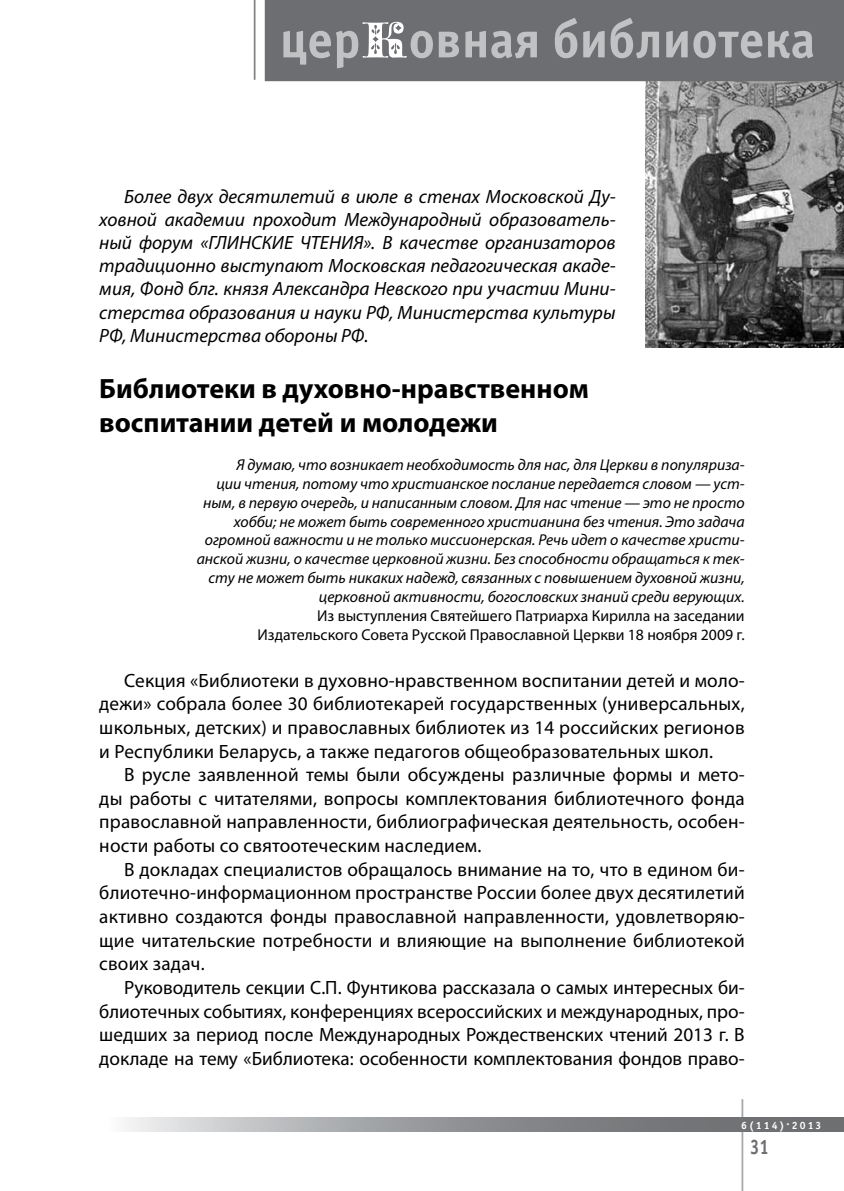
<style>
.page{position:relative;width:844px;height:1191px;background:#fff}
.page>*{position:absolute;margin:0;border:0;box-sizing:border-box;transform-origin:0 0}
.t1{font:700 51.98px "Officina Sans C";color:#c0c2c4}
.t2{font:700 28px/33.6px "Myriad Pro";color:#000}
.t3{font:700 21px "Officina Sans C";color:#6d6e71;scale:.8 1}
.t4{font:19.25px/23.6px "Myriad Pro";letter-spacing:.01em;color:#000;text-align:justify}
.t5{font:italic 19.25px/23.1px "Myriad Pro";color:#000;text-align:justify}
.t6{font:italic 15.75px/18.9px "Myriad Pro";color:#000;text-align:right}
.t7{font:15.75px/18.9px "Myriad Pro";color:#000;text-align:right}
.t8{font:700 10.5px "Officina Sans C";letter-spacing:.2em;color:#fff}
.s1{font-family:"Sapphire";font-weight:400;color:#fff}
</style>
<div class="page">
<hr style="left:741px;top:1099px;width:2px;height:92px;background:#a3a5a8">
<svg style="left:127px;top:1117px;width:716px;height:14px;background:#97999b"></svg>
<hr style="left:254px;top:0;width:1px;height:80px;background:#808285">
<img style="left:645px;top:81px;width:198px;height:267px">
<div style="left:265px;top:0;width:578px;height:81px;background:#6d6e71"></div>
<h1 class="t1" style="left:280px;top:10px;width:537px">цер<span class="s1">к</span>овная библиотека</h1>
<p class="t5" style="left:99px;top:185px;width:517px;text-indent:25px">Более двух десятилетий в июле в стенах Московской Ду&shy;ховной академии проходит Международный образователь&shy;ный форум «ГЛИНСКИЕ ЧТЕНИЯ». В качестве организаторов традиционно выступают Московская педагогическая акаде&shy;мия, Фонд блг. князя Александра Невского при участии Мини&shy;стерства образования и науки РФ, Министерства культуры РФ, Министерства обороны РФ.</p>
<h2 class="t2" style="left:99px;top:371px;width:491px">Библиотеки в духовно-нравственном воспитании детей и молодежи</h2>
<p class="t6" style="left:197px;top:455px;width:549px">Я думаю, что возникает необходимость для нас, для Церкви в популяриза-<br>ции чтения, потому что христианское послание передается словом — уст&shy;ным, в первую очередь, и написанным словом. Для нас чтение — это не просто хобби; не может быть современного христианина без чтения. Это задача огромной важности и не только миссионерская. Речь идет о качестве христи&shy;анской жизни, о качестве церковной жизни. Без способности обращаться к тек&shy;сту не может быть никаких надежд, связанных с повышением духовной жизни, церковной активности, богословских знаний среди верующих.</p>
<p class="t7" style="left:257px;top:606px;width:488px">Из выступления Святейшего Патриарха Кирилла на заседании<br>Издательского Совета Русской Православной Церкви 18 ноября 2009 г.</p>
<p class="t4" style="left:99px;top:668px;width:646px;text-indent:25px">Секция «Библиотеки в духовно-нравственном воспитании детей и моло&shy;дежи» собрала более 30 библиотекарей государственных (универсальных, школьных, детских) и православных библиотек из 14 российских регионов и Республики Беларусь, а также педагогов общеобразовательных школ.</p>
<p class="t4" style="left:99px;top:762px;width:646px;text-indent:25px">В русле заявленной темы были обсуждены различные формы и мето&shy;ды работы с читателями, вопросы комплектования библиотечного фонда православной направленности, библиографическая деятельность, особен&shy;ности работы со святоотеческим наследием.</p>
<p class="t4" style="left:99px;top:857px;width:646px;text-indent:25px">В докладах специалистов обращалось внимание на то, что в едином би&shy;блиотечно-информационном пространстве России более двух десятилетий активно создаются фонды православной направленности, удовлетворяю&shy;щие читательские потребности и влияющие на выполнение библиотекой своих задач.</p>
<p class="t4" style="left:99px;top:975px;width:646px;text-indent:25px">Руководитель секции С.П. Фунтикова рассказала о самых интересных би&shy;блиотечных событиях, конференциях всероссийских и международных, про&shy;шедших за период после Международных Рождественских чтений 2013 г. В докладе на тему «Библиотека: особенности комплектования фондов право-</p>
<p class="t8" style="left:741px;top:1119px;width:82px">6(114).2013</p>
<p class="t3" style="left:749px;top:1135px;width:25px">31</p>
</div>
